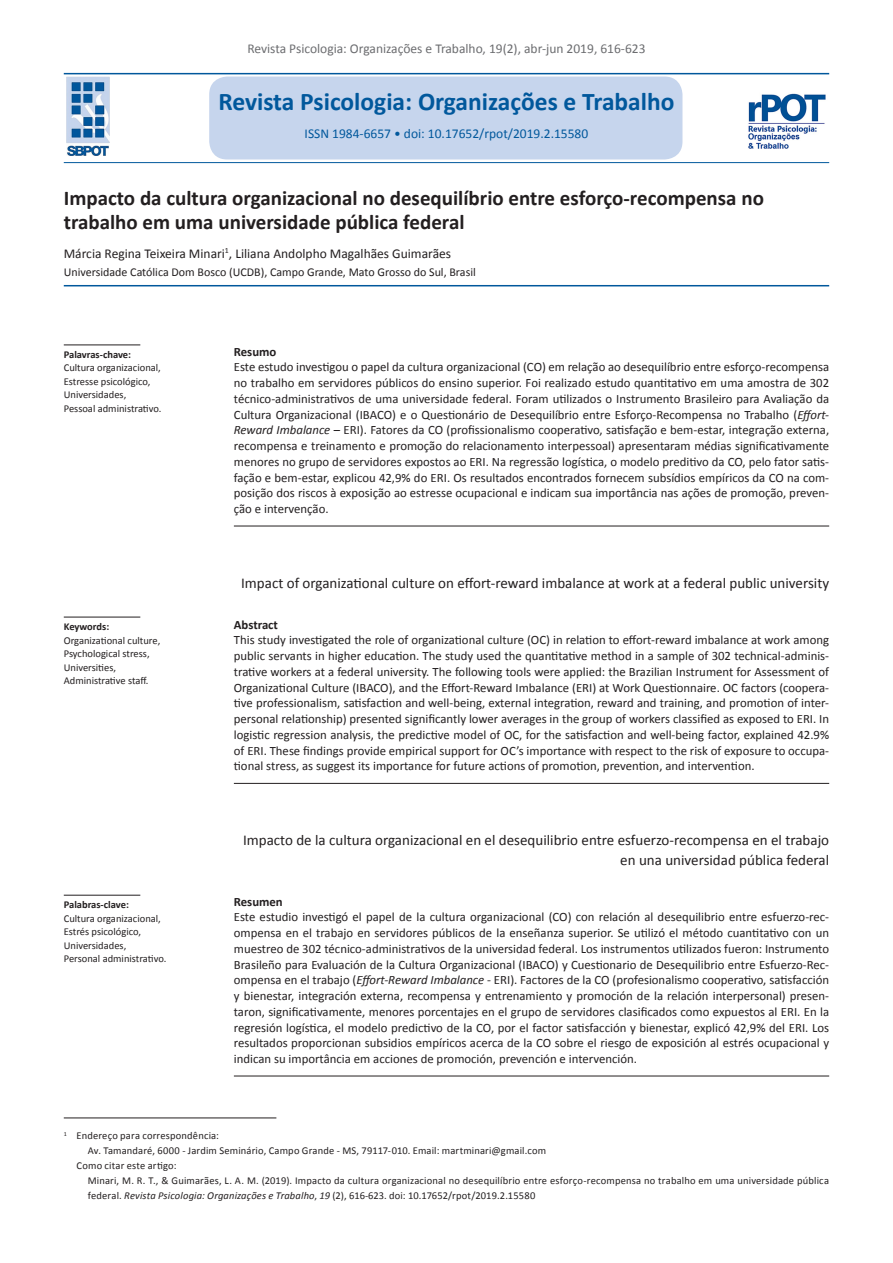
<style>
.page{position:relative;width:893px;height:1263px;background:#fff}
.page>*{position:absolute;margin:0;border:0;box-sizing:border-box;transform-origin:0 0}
.t1{font:700 25.5px "Calibri";color:#01589c}
.Título_artigo__Port{font:700 21px/24px "Calibri";color:#231f20}
.Título_artigo__Ing{font:15px/19.5px "Calibri";color:#231f20;text-align:right}
.t2{font:13.5px "Calibri";color:#6c6d70}
.Autores{font:13.5px "Calibri";color:#231f20}
.t3{font:13.5px "Calibri";color:#01589c}
.Resumo__Corpo{font:12.75px/15.8px "Calibri";color:#231f20;text-align:justify}
.Resumo__Título{font:700 12.75px "Calibri";color:#231f20}
.origem{font:12px "Calibri";color:#231f20}
.nota{font:10.5px/15px "Calibri";letter-spacing:.015em;color:#231f20}
.Resumo__Título_p-ch{font:10.5px/13.5px "Calibri";color:#231f20}
.s1{font-weight:700}
.s2{font-style:italic}
</style>
<div class="page">
<hr style="left:64px;top:285px;width:765px;height:1px;background:#01589c">
<hr style="left:234px;top:526px;width:595px;height:1px;background:#231f20">
<hr style="left:234px;top:783px;width:595px;height:1px;background:#231f20">
<hr style="left:234px;top:1076px;width:595px;height:1px;background:#231f20">
<hr style="left:64px;top:1118px;width:212px;height:1px;background:#231f20">
<hr style="left:64px;top:345px;width:76px;height:1px;background:#231f20">
<hr style="left:64px;top:617px;width:76px;height:1px;background:#231f20">
<hr style="left:64px;top:895px;width:76px;height:1px;background:#231f20">
<div style="left:209px;top:77px;width:473px;height:82px;background:#c6d5ed;border-radius:18px"></div>
<hr style="left:64px;top:73px;width:765px;height:1px;background:#01589c">
<hr style="left:64px;top:162px;width:765px;height:1px;background:#01589c">
<img style="left:748px;top:93px;width:78px;height:56px">
<img style="left:66px;top:76px;width:43px;height:80px">
<p class="t2" style="left:247px;top:40px;width:400px">Revista Psicologia: Organizações e Trabalho, 19(2), abr-jun 2019, 616-623</p>
<p class="t1" style="left:218px;top:85px;width:458px">Revista Psicologia: Organizações e Trabalho</p>
<p class="t3" style="left:305px;top:125px;width:285px">ISSN 1984-6657 • doi: 10.17652/rpot/2019.2.15580</p>
<p class="Título_artigo__Port" style="left:64px;top:186px;width:702px">Impacto da cultura organizacional no desequilíbrio entre esforço-recompensa no trabalho em uma universidade pública federal</p>
<p class="Autores" style="left:64px;top:245px;width:389px">Márcia Regina Teixeira Minari<sup>1</sup>, Liliana Andolpho Magalhães Guimarães</p>
<p class="origem" style="left:64px;top:265px;width:414px">Universidade Católica Dom Bosco (UCDB), Campo Grande, Mato Grosso do Sul, Brasil</p>
<p class="Resumo__Título_p-ch" style="left:64px;top:348px;width:99px"><span class="s1">Palavras-chave:<br></span>Cultura organizacional,<br>Estresse psicológico,<br>Universidades,<br>Pessoal administrativo.</p>
<p class="Resumo__Título_p-ch" style="left:64px;top:620px;width:98px"><span class="s1">Keywords:<br></span>Organizational culture,<br>Psychological stress,<br>Universities,<br>Administrative staff.</p>
<p class="Resumo__Título_p-ch" style="left:64px;top:898px;width:104px"><span class="s1">Palabras-clave:<br></span>Cultura organizacional,<br>Estrés psicológico,<br>Universidades,<br>Personal administrativo.</p>
<p class="Resumo__Título" style="left:234px;top:343px;width:44px">Resumo</p>
<p class="Resumo__Corpo" style="left:234px;top:359px;width:597px">Este estudo investigou o papel da cultura organizacional (CO) em relação ao desequilíbrio entre esforço-recompensa no trabalho em servidores públicos do ensino superior. Foi realizado estudo quantitativo em uma amostra de 302 técnico-administrativos de uma universidade federal. Foram utilizados o Instrumento Brasileiro para Avaliação da Cultura Organizacional (IBACO) e o Questionário de Desequilíbrio entre Esforço-Recompensa no Trabalho (<span class="s2">Effort-Reward Imbalance</span> – ERI). Fatores da CO (profissionalismo cooperativo, satisfação e bem-estar, integração externa, recompensa e treinamento e promoção do relacionamento interpessoal) apresentaram médias significativamente menores no grupo de servidores expostos ao ERI. Na regressão logística, o modelo preditivo da CO, pelo fator satis&shy;fação e bem-estar, explicou 42,9% do ERI. Os resultados encontrados fornecem subsídios empíricos da CO na com&shy;posição dos riscos à exposição ao estresse ocupacional e indicam sua importância nas ações de promoção, preven&shy;ção e intervenção.</p>
<p class="Título_artigo__Ing" style="left:241px;top:573px;width:589px">Impact of organizational culture on effort-reward imbalance at work at a federal public university</p>
<p class="Resumo__Título" style="left:234px;top:616px;width:46px">Abstract</p>
<p class="Resumo__Corpo" style="left:234px;top:632px;width:597px">This study investigated the role of organizational culture (OC) in relation to effort-reward imbalance at work among public servants in higher education. The study used the quantitative method in a sample of 302 technical-adminis&shy;trative workers at a federal university. The following tools were applied: the Brazilian Instrument for Assessment of Organizational Culture (IBACO), and the Effort-Reward Imbalance (ERI) at Work Questionnaire. OC factors (coopera&shy;tive professionalism, satisfaction and well-being, external integration, reward and training, and promotion of inter&shy;personal relationship) presented significantly lower averages in the group of workers classified as exposed to ERI. In logistic regression analysis, the predictive model of OC, for the satisfaction and well-being factor, explained 42.9% of ERI. These findings provide empirical support for OC’s importance with respect to the risk of exposure to occupa&shy;tional stress, as suggest its importance for future actions of promotion, prevention, and intervention.</p>
<p class="Título_artigo__Ing" style="left:243px;top:830px;width:588px">Impacto de la cultura organizacional en el desequilibrio entre esfuerzo-recompensa en el trabajo en una universidad pública federal</p>
<p class="Resumo__Título" style="left:234px;top:893px;width:50px">Resumen</p>
<p class="Resumo__Corpo" style="left:234px;top:909px;width:597px">Este estudio investigó el papel de la cultura organizacional (CO) con relación al desequilibrio entre esfuerzo-rec&shy;ompensa en el trabajo en servidores públicos de la enseñanza superior. Se utilizó el método cuantitativo con un muestreo de 302 técnico-administrativos de la universidad federal. Los instrumentos utilizados fueron: Instrumento Brasileño para Evaluación de la Cultura Organizacional (IBACO) y Cuestionario de Desequilibrio entre Esfuerzo-Rec&shy;ompensa en el trabajo (<span class="s2">Effort-Reward Imbalance</span> - ERI). Factores de la CO (profesionalismo cooperativo, satisfacción y bienestar, integración externa, recompensa y entrenamiento y promoción de la relación interpersonal) presen&shy;taron, significativamente, menores porcentajes en el grupo de servidores clasificados como expuestos al ERI. En la regresión logística, el modelo predictivo de la CO, por el factor satisfacción y bienestar, explicó 42,9% del ERI. Los resultados proporcionan subsidios empíricos acerca de la CO sobre el riesgo de exposición al estrés ocupacional y indican su importância em acciones de promoción, prevención e intervención.</p>
<p class="nota" style="left:64px;top:1128px;width:157px"><sup>1</sup> Endereço para correspondência:</p>
<p class="nota" style="left:88px;top:1143px;width:460px">Av. Tamandaré, 6000 - Jardim Seminário, Campo Grande - MS, 79117-010. Email: martminari@gmail.com</p>
<p class="nota" style="left:77px;top:1158px;width:101px">Como citar este artigo:</p>
<p class="nota" style="left:88px;top:1173px;width:743px">Minari, M. R. T., &amp; Guimarães, L. A. M. (2019). Impacto da cultura organizacional no desequilíbrio entre esforço-recompensa no trabalho em uma universidade pública federal. <span class="s2">Revista Psicologia: Organizações e Trabalho</span>, <span class="s2">19</span> (2), 616-623. doi: 10.17652/rpot/2019.2.15580</p>
</div>
